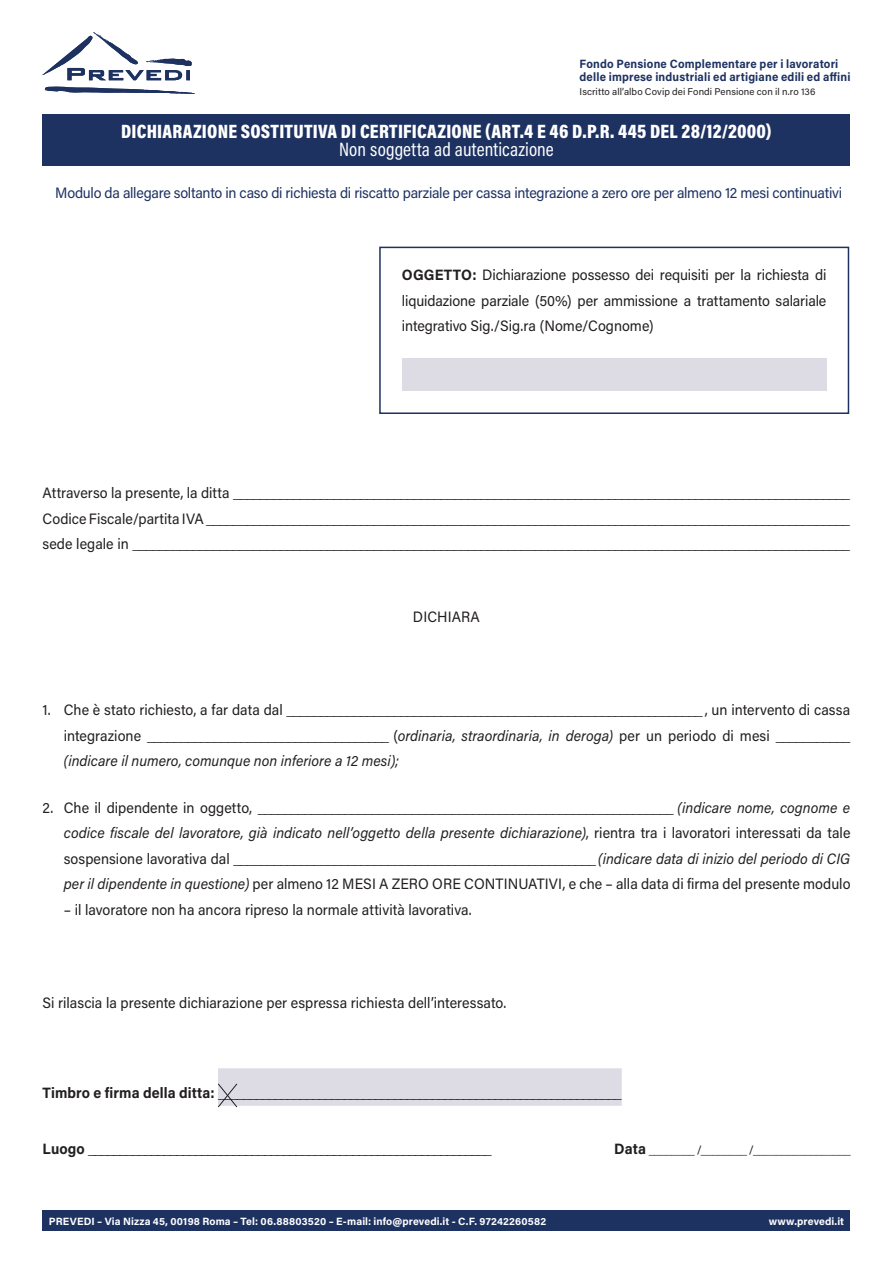
<style>
.page{position:relative;width:893px;height:1263px;background:#fff}
.page>*{position:absolute;margin:0;border:0;box-sizing:border-box;transform-origin:0 0}
.t1{font:900 19.5px "Acumin Pro Cond";letter-spacing:.01em;color:#fff}
.t2{font:19.5px "Acumin Pro Cond";letter-spacing:.005em;color:#fff}
.t3{font:15px/25.5px "Acumin Pro";color:#231f20;text-align:justify;scale:.95 1}
.t4{font:700 15px "Acumin Pro";letter-spacing:.005em;color:#231f20;scale:.95 1}
.t5{font:15px "Acumin Pro";letter-spacing:-.02em;color:#1e3262;scale:.95 1}
.t6{font:700 12px/13.5px "Acumin Pro";letter-spacing:.015em;color:#1e3262;scale:.95 1}
.t7{font:12px "Acumin Pro";color:#231f20;scale:.95 1}
.t8{font:700 10.5px "Acumin Pro";letter-spacing:.015em;color:#fff}
.t9{font:9.75px "Acumin Pro";letter-spacing:.01em;color:#231f20}
.s1{font-weight:700}
.s2{font-style:italic}
.s3{font-weight:700;font-size:15px}
</style>
<div class="page">
<div style="left:43px;top:1210px;width:807px;height:21px;background:#1e3262"></div>
<svg style="left:44px;top:86px;width:151px;height:8px"></svg>
<svg style="left:43px;top:32px;width:149px;height:48px"></svg>
<div style="left:218px;top:1068px;width:404px;height:38px;background:#dddce5"></div>
<svg style="left:218px;top:1083px;width:20px;height:25px"></svg>
<div style="left:402px;top:359px;width:424px;height:32px;background:#dddce5"></div>
<div style="left:379px;top:247px;width:470px;height:167px;border:2px solid #1e3262"></div>
<div style="left:43px;top:115px;width:807px;height:51px;background:#1e3262"></div>
<p class="t6" style="left:580px;top:56px;width:287px">Fondo Pensione Complementare per i lavoratori delle imprese industriali ed artigiane edili ed affini</p>
<p class="t9" style="left:580px;top:85px;width:237px">Iscritto all’albo Covip dei Fondi Pensione con il n.ro 136</p>
<h1 class="t1" style="left:121px;top:118px;width:652px">DICHIARAZIONE SOSTITUTIVA DI CERTIFICAZIONE (ART.4 E 46 D.P.R. 445 DEL 28/12/2000)</h1>
<h1 class="t2" style="left:339px;top:136px;width:216px">Non soggetta ad autenticazione</h1>
<p class="t5" style="left:55px;top:182px;width:830px">Modulo da allegare soltanto in caso di richiesta di riscatto parziale per cassa integrazione a zero ore per almeno 12 mesi continuativi</p>
<p class="t3" style="left:402px;top:262px;width:448px"><span class="s1">OGGETTO:</span> Dichiarazione possesso dei requisiti per la richiesta di liquidazione parziale (50%) per ammissione a trattamento salariale integrativo Sig./Sig.ra (Nome/Cognome)</p>
<p class="t3" style="left:43px;top:480px;width:851px">Attraverso la presente, la ditta ____________________________________________________________________________________________ Codice Fiscale/partita IVA ________________________________________________________________________________________________ sede legale in ___________________________________________________________________________________________________________</p>
<p class="t3" style="left:413px;top:603px;width:72px">DICHIARA</p>
<p class="t3" style="left:64px;top:696px;width:829px;text-indent:-21px">1. Che è stato richiesto, a far data dal ______________________________________________________________ , un intervento di cassa integrazione ____________________________________ (<span class="s2">ordinaria, straordinaria, in deroga)</span> per un periodo di mesi ___________ <span class="s2">(indicare il numero, comunque non inferiore a 12 mesi);</span></p>
<p class="t3" style="left:64px;top:794px;width:830px;text-indent:-21px">2. Che il dipendente in oggetto, ______________________________________________________________ <span class="s2">(indicare nome, cognome e codice fiscale del lavoratore, già indicato nell’oggetto della presente dichiarazione)</span>, rientra tra i lavoratori interessati da tale sospensione lavorativa dal ______________________________________________________ <span class="s2">(indicare data di inizio del periodo di CIG per il dipendente in questione)</span> per almeno 12 MESI A ZERO ORE CONTINUATIVI, e che – alla data di firma del presente modulo</p>
<p class="t3" style="left:64px;top:896px;width:431px">– il lavoratore non ha ancora ripreso la normale attività lavorativa.</p>
<p class="t3" style="left:43px;top:990px;width:490px">Si rilascia la presente dichiarazione per espressa richiesta dell’interessato.</p>
<p class="t4" style="left:43px;top:1082px;width:611px">Timbro e firma della ditta: ________________________________________________________________</p>
<p class="t4" style="left:43px;top:1138px;width:474px">Luogo ________________________________________________________________</p>
<p class="t7" style="left:614px;top:1141px;width:251px"><span class="s3">Data</span> ________ /________ /_________________</p>
<p class="t8" style="left:49px;top:1214px;width:499px">PREVEDI – Via Nizza 45, 00198 Roma – Tel: 06.88803520 – E-mail: info@prevedi.it - C.F. 97242260582</p>
<p class="t8" style="left:769px;top:1214px;width:77px">www.prevedi.it</p>
</div>
